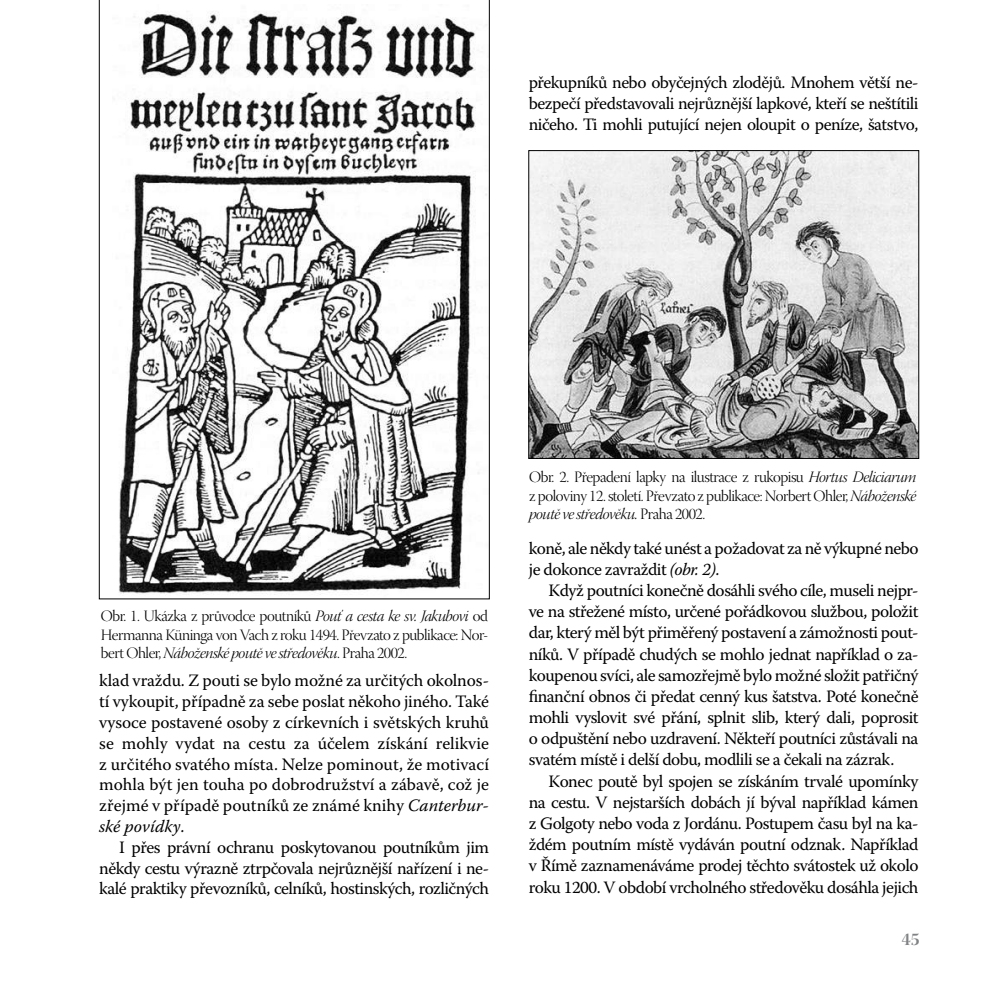
<style>
.page{position:relative;width:993px;height:993px;background:#fff}
.page>*{position:absolute;margin:0;border:0;box-sizing:border-box;transform-origin:0 0}
.t1{font:17.5px "Warnock Pro Bold Disp";color:#808284}
.t2{font:17.32px/21.2px "Warnock Pro";letter-spacing:-.03em;color:#000;text-align:justify}
.t3{font:15.75px/18.9px "Warnock Pro Light Disp";letter-spacing:-.03em;color:#000}
.t4{font:15.75px "Warnock Pro Light It Disp";letter-spacing:-.03em;color:#000}
.s1{font-family:"Warnock Pro Light It Disp"}
.s2{font-family:"Warnock Pro Light Disp"}
.s3{font-style:italic}
</style>
<div class="page">
<img style="left:530px;top:152px;width:386px;height:304px">
<div style="left:528px;top:150px;width:390px;height:308px;border:1px solid #000"></div>
<svg style="left:99px;top:0;width:390px;height:599px"></svg>
<p class="t2" style="left:528px;top:72px;width:391px">překupníků nebo obyčejných zlodějů. Mnohem větší ne&shy;bezpečí představovali nejrůznější lapkové, kteří se neštítili ničeho. Ti mohli putující nejen oloupit o peníze, šatstvo,</p>
<p class="t3" style="left:101px;top:607px;width:388px">Obr. 1. Ukázka z průvodce poutníků <span class="s1">Pouť a cesta ke sv. Jakubovi</span> od<br>Hermanna Küninga von Vach z roku 1494. Převzato z publikace: Nor-</p>
<p class="t4" style="left:101px;top:644px;width:308px"><span class="s2">bert Ohler,</span> Náboženské poutě ve středověku<span class="s2">. Praha 2002.</span></p>
<p class="t2" style="left:99px;top:669px;width:391px">klad vraždu. Z pouti se bylo možné za určitých okolnos&shy;tí vykoupit, případně za sebe poslat někoho jiného. Také vysoce postavené osoby z církevních i světských kruhů se mohly vydat na cestu za účelem získání relikvie z určitého svatého místa. Nelze pominout, že motivací mohla být jen touha po dobrodružství a zábavě, což je zřejmé v případě poutníků ze známé knihy <span class="s3">Canterbur&shy;ské povídky</span>.</p>
<p class="t2" style="left:99px;top:836px;width:391px;text-indent:20px">I přes právní ochranu poskytovanou poutníkům jim někdy cestu výrazně ztrpčovala nejrůznější nařízení i ne&shy;kalé praktiky převozníků, celníků, hostinských, rozličných</p>
<p class="t3" style="left:529px;top:468px;width:388px">Obr. 2. Přepadení lapky na ilustrace z rukopisu <span class="s1">Hortus Deliciarum </span>z poloviny 12. století. Převzato z publikace: Norbert Ohler, <span class="s1">Náboženské</span></p>
<p class="t4" style="left:529px;top:505px;width:177px">poutě ve středověku. <span class="s2">Praha 2002.</span></p>
<p class="t2" style="left:528px;top:536px;width:391px">koně, ale někdy také unést a požadovat za ně výkupné nebo je dokonce zavraždit <span class="s3">(obr. 2)</span>.</p>
<p class="t2" style="left:528px;top:579px;width:391px;text-indent:20px">Když poutníci konečně dosáhli svého cíle, museli nejpr&shy;ve na střežené místo, určené pořádkovou službou, položit dar, který měl být přiměřený postavení a zámožnosti pout&shy;níků. V případě chudých se mohlo jednat například o za&shy;koupenou svíci, ale samozřejmě bylo možné složit patřičný finanční obnos či předat cenný kus šatstva. Poté konečně mohli vyslovit své přání, splnit slib, který dali, poprosit o odpuštění nebo uzdravení. Někteří poutníci zůstávali na svatém místě i delší dobu, modlili se a čekali na zázrak.</p>
<p class="t2" style="left:528px;top:769px;width:391px;text-indent:20px">Konec poutě byl spojen se získáním trvalé upomínky na cestu. V nejstarších dobách jí býval například kámen z Golgoty nebo voda z Jordánu. Postupem času byl na ka&shy;ždém poutním místě vydáván poutní odznak. Například v Římě zaznamenáváme prodej těchto svátostek už okolo roku 1200. V období vrcholného středověku dosáhla jejich</p>
<p class="t1" style="left:901px;top:928px;width:19px">45</p>
</div>
